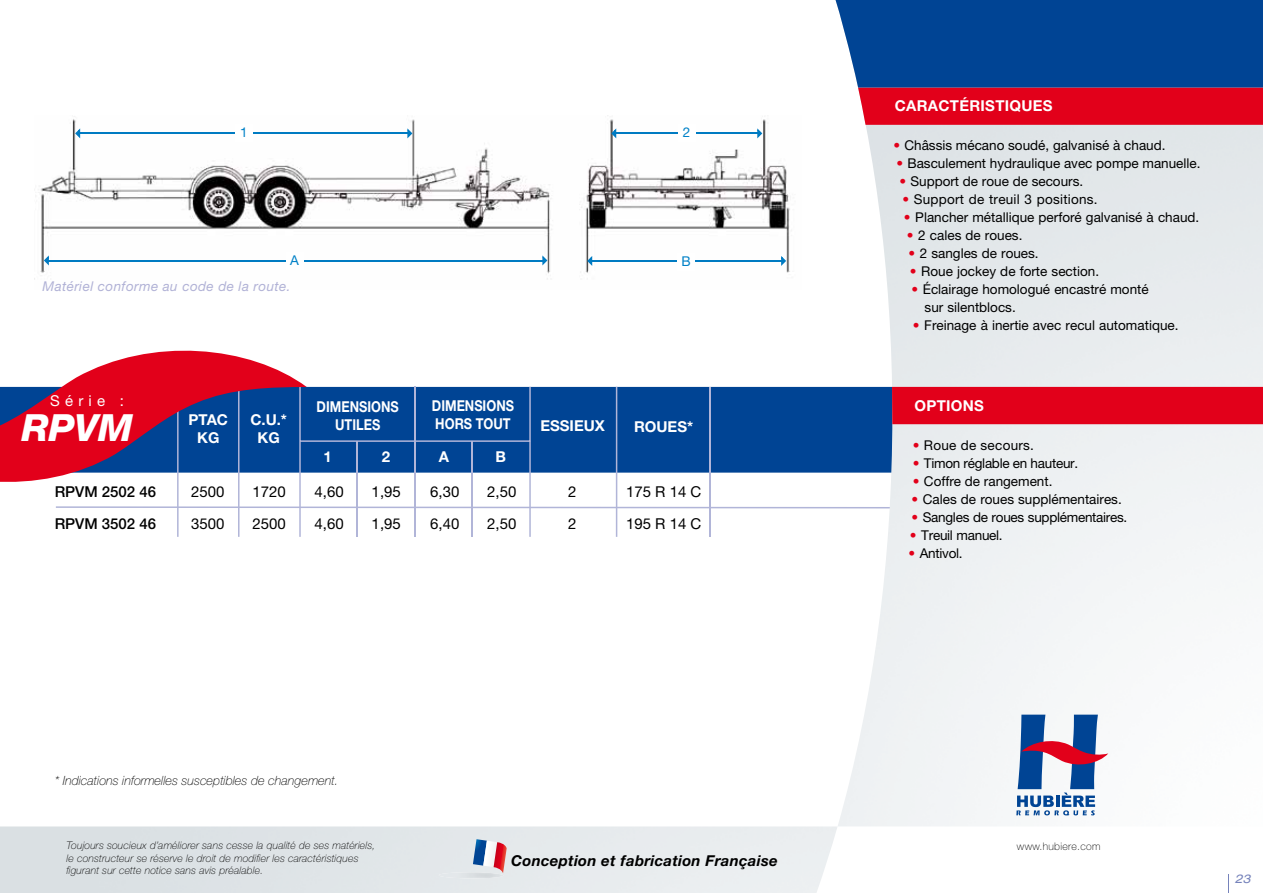
<style>
.page{position:relative;width:1263px;height:893px;background:#fff}
.page>*{position:absolute;margin:0;border:0;box-sizing:border-box;transform-origin:0 0}
.t1{font:italic 800 37.5px "Helvetica Neue LT Std";color:#fff}
.t2{font:15px "Helvetica Neue LT Std";color:#000}
.t3{font:700 15px/18px "Helvetica Neue LT Std";color:#fff;text-align:center;scale:.85 1}
.t4{font:italic 700 15px "Helvetica Neue LT Std";letter-spacing:.02em;color:#000}
.t5{font:700 15px/18px "Helvetica Neue LT Std";color:#fff;text-align:center}
.t6{font:700 15px "Helvetica Neue LT Std";letter-spacing:.02em;color:#fff}
.t7{font:500 15px "Helvetica Neue LT Std";color:#000}
.t8{font:15px "Helvetica Neue LT Std";letter-spacing:.35em;color:#fff}
.t9{font:13.5px/18px "Helvetica Neue LT Std";color:#000}
.t10{font:13.5px "Helvetica Neue LT Std";letter-spacing:-.02em;color:#000}
.t11{font:13.5px "Helvetica Neue LT Std";letter-spacing:.02em;color:#000}
.t12{font:italic 13.5px "Helvetica Neue LT Std";letter-spacing:.03em;color:#b1b2d6}
.t13{font:13.5px "Helvetica Neue LT Std";color:#0081c7}
.t14{font:italic 100 12.75px "Helvetica Neue LT Std";color:#000}
.t15{font:italic expanded 12px "Helvetica Neue LT Std";color:#7683bb}
.t16{font:italic 100 10.5px/12.6px "Helvetica Neue LT Std";letter-spacing:.015em;color:#000}
.t17{font:100 10.5px "Helvetica Neue LT Std";letter-spacing:.03em;color:#000}
.s1{color:#e2001a}
</style>
<div class="page">
<div style="left:0;top:387px;width:902px;height:86px;background:#004494"></div>
<hr style="left:177px;top:388px;width:2px;height:149px;background:#b1b5d8">
<hr style="left:238px;top:388px;width:1px;height:149px;background:#b1b5d8">
<hr style="left:299px;top:387px;width:2px;height:150px;background:#b1b5d8">
<hr style="left:529px;top:387px;width:2px;height:150px;background:#b1b5d8">
<hr style="left:616px;top:387px;width:1px;height:150px;background:#b1b5d8">
<hr style="left:301px;top:440px;width:229px;height:2px;background:#b1b5d8">
<hr style="left:414px;top:387px;width:2px;height:150px;background:#b1b5d8">
<hr style="left:356px;top:441px;width:2px;height:96px;background:#b1b5d8">
<hr style="left:472px;top:441px;width:1px;height:96px;background:#b1b5d8">
<svg style="left:56px;top:506px;width:780px;height:2px;background:#cacde4"></svg>
<hr style="left:709px;top:387px;width:2px;height:150px;background:#b1b5d8">
<img style="left:836px;top:125px;width:427px;height:701px">
<svg style="left:1016px;top:715px;width:92px;height:100px"></svg>
<svg style="left:473px;top:839px;width:34px;height:34px"></svg>
<div style="left:892px;top:387px;width:371px;height:37px;background:#e2001a"></div>
<svg style="left:1228px;top:874px;width:1px;height:19px"></svg>
<svg style="left:835px;top:0;width:428px;height:125px;background:#493876"></svg>
<svg style="left:0;top:350px;width:307px;height:148px"></svg>
<img style="left:39px;top:115px;width:751px;height:164px">
<hr style="left:46px;top:260px;width:497px;height:2px;background:#007bc2">
<svg style="left:44px;top:255px;width:5px;height:10px"></svg>
<svg style="left:542px;top:255px;width:5px;height:10px"></svg>
<div style="left:286px;top:252px;width:17px;height:18px;background:#fff"></div>
<hr style="left:79px;top:133px;width:329px;height:1px;background:#007bc2">
<svg style="left:75px;top:128px;width:5px;height:10px"></svg>
<svg style="left:407px;top:128px;width:5px;height:10px"></svg>
<div style="left:235px;top:125px;width:18px;height:17px;background:#fff"></div>
<hr style="left:614px;top:133px;width:145px;height:1px;background:#007bc2">
<svg style="left:611px;top:128px;width:5px;height:10px"></svg>
<svg style="left:757px;top:128px;width:5px;height:10px"></svg>
<div style="left:678px;top:125px;width:17px;height:17px;background:#fff"></div>
<hr style="left:590px;top:260px;width:192px;height:2px;background:#007bc2">
<svg style="left:587px;top:256px;width:5px;height:10px"></svg>
<svg style="left:781px;top:256px;width:5px;height:10px"></svg>
<div style="left:677px;top:253px;width:18px;height:18px;background:#fff"></div>
<p class="t13" style="left:240px;top:124px;width:9px">1</p>
<p class="t13" style="left:683px;top:124px;width:9px">2</p>
<p class="t13" style="left:290px;top:252px;width:10px">A</p>
<p class="t12" style="left:43px;top:278px;width:250px">Matériel conforme au code de la route.</p>
<p class="t13" style="left:681px;top:253px;width:11px">B</p>
<p class="t8" style="left:50px;top:392px;width:75px">Série :</p>
<h1 class="t1" style="left:22px;top:405px;width:113px">RPVM</h1>
<p class="t5" style="left:189px;top:410px;width:41px">PTAC<br>KG</p>
<p class="t5" style="left:250px;top:410px;width:38px">C.U.*<br>KG</p>
<p class="t3" style="left:317px;top:397px;width:98px">DIMENSIONS<br>UTILES</p>
<p class="t3" style="left:432px;top:397px;width:98px;text-align:left">DIMENSIONS<br>HORS TOUT</p>
<p class="t5" style="left:324px;top:448px;width:10px">1</p>
<p class="t5" style="left:382px;top:448px;width:10px">2</p>
<p class="t5" style="left:439px;top:448px;width:12px">A</p>
<p class="t5" style="left:495px;top:448px;width:12px">B</p>
<p class="t5" style="left:540px;top:417px;width:66px">ESSIEUX</p>
<p class="t5" style="left:634px;top:417px;width:61px">ROUES*</p>
<p class="t7" style="left:55px;top:483px;width:103px">RPVM 2502 46</p>
<p class="t2" style="left:191px;top:483px;width:35px">2500</p>
<p class="t2" style="left:253px;top:483px;width:35px">1720</p>
<p class="t2" style="left:315px;top:483px;width:31px">4,60</p>
<p class="t2" style="left:372px;top:483px;width:31px">1,95</p>
<p class="t2" style="left:430px;top:483px;width:31px">6,30</p>
<p class="t2" style="left:487px;top:483px;width:31px">2,50</p>
<p class="t2" style="left:568px;top:483px;width:10px">2</p>
<p class="t2" style="left:626px;top:483px;width:77px">175 R 14 C</p>
<p class="t7" style="left:55px;top:515px;width:103px">RPVM 3502 46</p>
<p class="t2" style="left:191px;top:515px;width:35px">3500</p>
<p class="t2" style="left:253px;top:515px;width:35px">2500</p>
<p class="t2" style="left:315px;top:515px;width:31px">4,60</p>
<p class="t2" style="left:372px;top:515px;width:31px">1,95</p>
<p class="t2" style="left:430px;top:515px;width:31px">6,40</p>
<p class="t2" style="left:487px;top:515px;width:31px">2,50</p>
<p class="t2" style="left:568px;top:515px;width:10px">2</p>
<p class="t2" style="left:626px;top:515px;width:77px">195 R 14 C</p>
<p class="t6" style="left:895px;top:97px;width:159px">CARACTÉRISTIQUES</p>
<p class="t9" style="left:893px;top:136px;width:274px"><span class="s1">•</span> Châssis mécano soudé, galvanisé à chaud.</p>
<p class="t9" style="left:896px;top:154px;width:306px"><span class="s1">•</span> Basculement hydraulique avec pompe manuelle.</p>
<p class="t9" style="left:899px;top:172px;width:185px"><span class="s1">•</span> Support de roue de secours.</p>
<p class="t11" style="left:902px;top:191px;width:197px"><span class="s1">•</span> Support de treuil 3 positions.</p>
<p class="t9" style="left:904px;top:208px;width:297px"><span class="s1">•</span> Plancher métallique perforé galvanisé à chaud.</p>
<p class="t9" style="left:907px;top:226px;width:117px"><span class="s1">•</span> 2 cales de roues.</p>
<p class="t9" style="left:908px;top:244px;width:132px"><span class="s1">•</span> 2 sangles de roues.</p>
<p class="t9" style="left:910px;top:262px;width:191px"><span class="s1">•</span> Roue jockey de forte section.</p>
<p class="t9" style="left:925px;top:280px;width:226px;text-indent:-13px"><span class="s1">•</span> Éclairage homologué encastré monté sur silentblocs.</p>
<p class="t9" style="left:913px;top:316px;width:267px"><span class="s1">•</span> Freinage à inertie avec recul automatique.</p>
<p class="t6" style="left:914px;top:397px;width:71px">OPTIONS</p>
<p class="t11" style="left:913px;top:437px;width:123px"><span class="s1">•</span> Roue de secours.</p>
<p class="t10" style="left:913px;top:455px;width:167px"><span class="s1">•</span> Timon réglable en hauteur.</p>
<p class="t9" style="left:913px;top:472px;width:141px"><span class="s1">•</span> Coffre de rangement.</p>
<p class="t9" style="left:911px;top:490px;width:212px"><span class="s1">•</span> Cales de roues supplémentaires.</p>
<p class="t10" style="left:911px;top:509px;width:217px"><span class="s1">•</span> Sangles de roues supplémentaires.</p>
<p class="t10" style="left:910px;top:527px;width:94px"><span class="s1">•</span> Treuil manuel.</p>
<p class="t10" style="left:908px;top:545px;width:56px"><span class="s1">•</span> Antivol.</p>
<p class="t14" style="left:55px;top:773px;width:285px">* Indications informelles susceptibles de changement.</p>
<p class="t16" style="left:67px;top:839px;width:310px">Toujours soucieux d’améliorer sans cesse la qualité de ses matériels, le constructeur se réserve le droit de modifier les caractéristiques figurant sur cette notice sans avis préalable.</p>
<p class="t17" style="left:1017px;top:840px;width:85px">www.hubiere.com</p>
<p class="t4" style="left:511px;top:851px;width:268px">Conception et fabrication Française</p>
<p class="t15" style="left:1235px;top:871px;width:18px">23</p>
</div>
